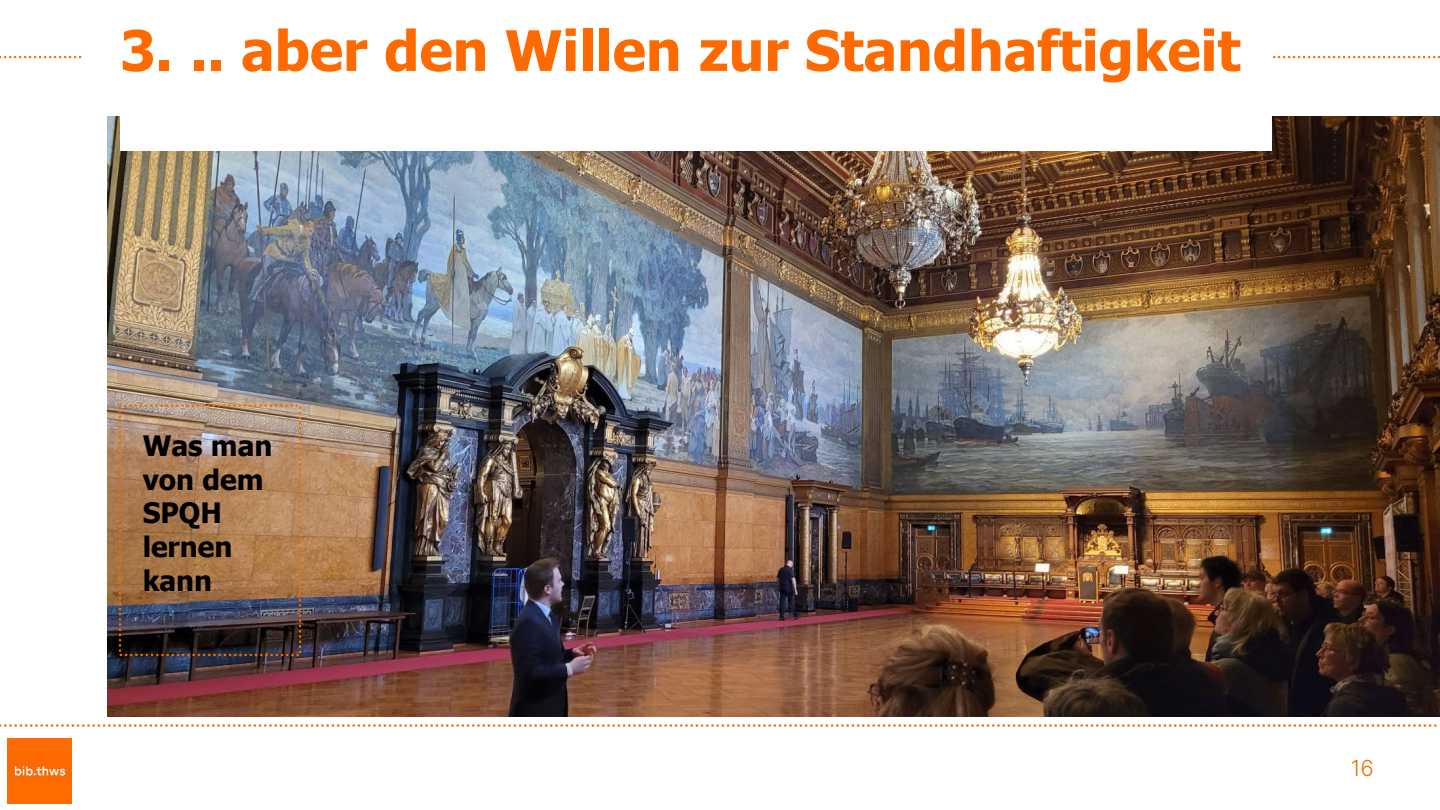
<style>
.page{position:relative;width:1440px;height:810px;background:#fff}
.page>*{position:absolute;margin:0;border:0;box-sizing:border-box;transform-origin:0 0}
.t1{font:700 56px "Tahoma";color:#ff6a00}
.t2{font:700 28px/33.6px "Tahoma";color:#000}
.t3{font:300 22px "Inter";color:#ed6e00}
</style>
<div class="page">
<img style="left:7px;top:739px;width:65px;height:64px">
<svg style="left:0;top:56px;width:82px;height:2px"></svg>
<svg style="left:1272px;top:56px;width:168px;height:2px"></svg>
<svg style="left:0;top:724px;width:1437px;height:3px"></svg>
<img style="left:107px;top:116px;width:1333px;height:601px">
<div style="left:119px;top:404px;width:182px;height:252px;border:2px dashed #ed6e00"></div>
<div style="left:120px;top:15px;width:1152px;height:136px;background:#fff"></div>
<h2 class="t1" style="left:120px;top:11px;width:1122px">3. .. aber den Willen zur Standhaftigkeit</h2>
<p class="t2" style="left:143px;top:430px;width:131px">Was man von dem<br>SPQH lernen kann</p>
<p class="t3" style="left:1351px;top:752px;width:25px">16</p>
</div>
